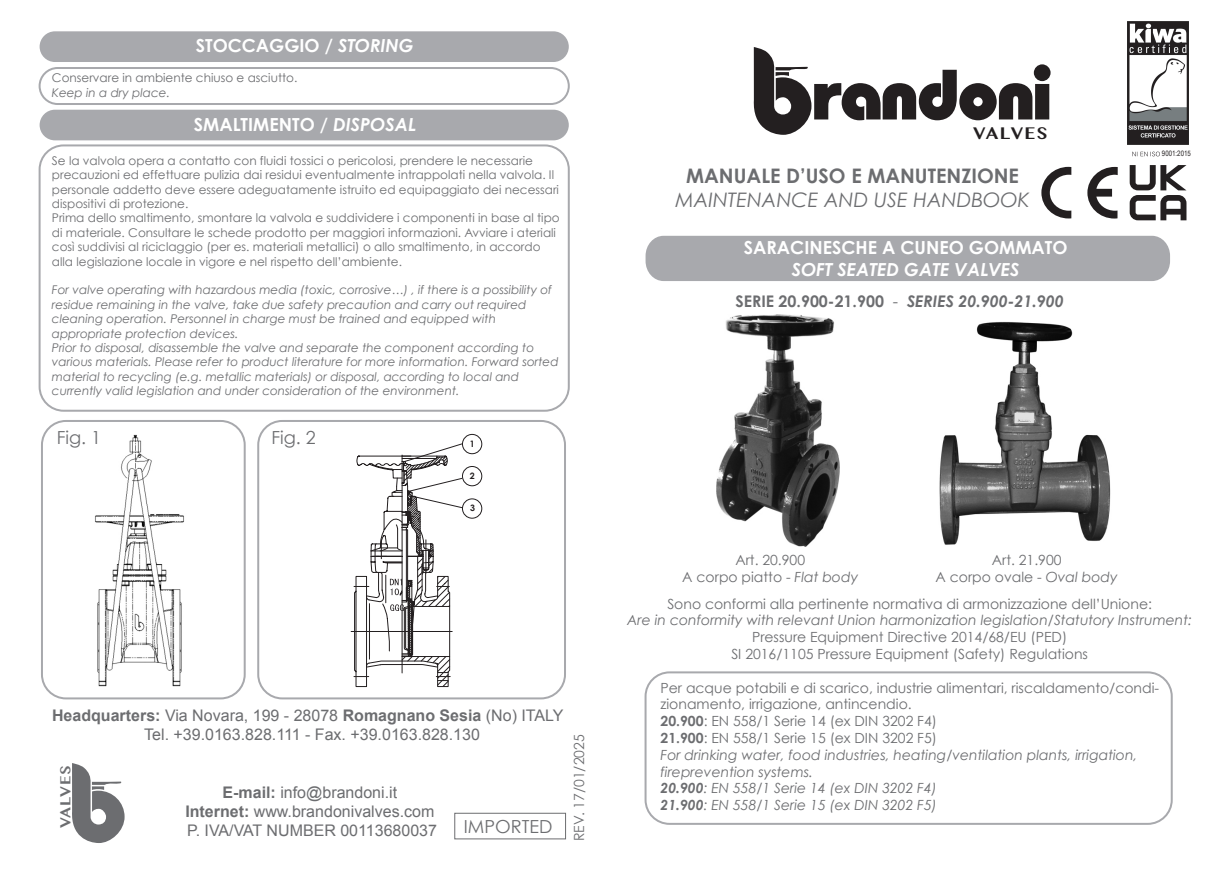
<style>
.page{position:relative;width:1225px;height:876px;background:#fff}
.page>*{position:absolute;margin:0;border:0;box-sizing:border-box;transform-origin:0 0}
.t1{font:700 20px "Century Gothic";color:#6c6d70}
.t2{font:italic 20px "Century Gothic";color:#6c6d70}
.t3{font:700 18px "Century Gothic";color:#fff}
.t4{font:italic 700 18px "Century Gothic";color:#fff}
.t5{font:18px "Century Gothic";color:#6c6d70}
.t6{font:700 17.6px "Lao MN";letter-spacing:.075em;color:#231f20}
.t7{font:16px/19.2px "Arial";color:#6c6d70;text-align:center}
.t8{font:italic 700 16px "Century Gothic";color:#6c6d70}
.t9{font:700 15.2px "Lao MN";letter-spacing:.075em;color:#6c6d70}
.t10{font:14px/16.8px "Century Gothic";color:#6c6d70;text-align:center}
.t11{font:italic 14px "Century Gothic";color:#6c6d70}
.t12{font:12px/14.4px "Century Gothic";color:#6c6d70}
.t13{font:italic 12px/14.4px "Century Gothic";color:#6c6d70}
.t14{font:700 8.8px "Century Gothic";color:#231f20}
.t15{font:7.4px "Arial Narrow";color:#231f20}
.s1{font-style:italic}
.s2{font-weight:700}
.s3{font-style:normal}
.s4{font-weight:400;font-style:normal}
.s5{font-weight:700;font-style:italic}
</style>
<div class="page">
<div style="left:40px;top:31px;width:529px;height:31px;background:#a8a9ad;border-radius:15px"></div>
<div style="left:645px;top:236px;width:525px;height:45px;background:#a8a9ad;border-radius:19px"></div>
<div style="left:644px;top:671px;width:528px;height:154px;border:2px solid #a8a9ad;border-radius:24px"></div>
<img style="left:939px;top:322px;width:172px;height:223px">
<img style="left:95px;top:434px;width:89px;height:253px">
<div style="left:41px;top:420px;width:205px;height:279px;border:2px solid #a8a9ad;border-radius:24px"></div>
<hr style="left:351px;top:631px;width:101px;height:1px;background:#231f20">
<div style="left:462px;top:434px;width:20px;height:20px;border:1px solid #231f20;border-radius:50%"></div>
<div style="left:462px;top:466px;width:20px;height:20px;border:1px solid #231f20;border-radius:50%"></div>
<div style="left:462px;top:499px;width:20px;height:19px;border:1px solid #231f20;border-radius:50%"></div>
<svg style="left:354px;top:443px;width:109px;height:244px"></svg>
<div style="left:257px;top:420px;width:309px;height:279px;border:2px solid #a8a9ad;border-radius:24px"></div>
<img style="left:717px;top:315px;width:122px;height:232px">
<svg style="left:753px;top:47px;width:297px;height:88px"></svg>
<svg style="left:72px;top:763px;width:53px;height:80px"></svg>
<div style="left:454px;top:813px;width:112px;height:26px;border:1px solid #6c6d70"></div>
<div style="left:40px;top:110px;width:529px;height:30px;background:#a8a9ad;border-radius:15px"></div>
<div style="left:39px;top:144px;width:531px;height:268px;border:2px solid #a8a9ad;border-radius:24px"></div>
<div style="left:39px;top:67px;width:531px;height:38px;border:2px solid #a8a9ad;border-radius:18px"></div>
<svg style="left:1087px;top:167px;width:30px;height:52px"></svg>
<svg style="left:1041px;top:167px;width:30px;height:51px"></svg>
<svg style="left:1129px;top:165px;width:57px;height:55px"></svg>
<img style="left:1127px;top:22px;width:62px;height:122px">
<svg style="left:1132px;top:152px;width:27px;height:4px"></svg>
<h2 class="t3" style="left:196px;top:34px;width:220px">STOCCAGGIO / <span class="s1">STORING</span></h2>
<p class="t12" style="left:52px;top:70px;width:247px">Conservare in ambiente chiuso e asciutto.</p>
<p class="t13" style="left:52px;top:85px;width:120px">Keep in a dry place.</p>
<h2 class="t3" style="left:194px;top:113px;width:224px">SMALTIMENTO / <span class="s1">DISPOSAL</span></h2>
<p class="t12" style="left:52px;top:153px;width:509px">Se la valvola opera a contatto con fluidi tossici o pericolosi, prendere le necessarie precauzioni ed effettuare pulizia dai residui eventualmente intrappolati nella valvola. Il personale addetto deve essere adeguatamente istruito ed equipaggiato dei necessari dispositivi di protezione.<br>Prima dello smaltimento, smontare la valvola e suddividere i componenti in base al tipo di materiale. Consultare le schede prodotto per maggiori informazioni. Avviare i ateriali così suddivisi al riciclaggio (per es. materiali metallici) o allo smaltimento, in accordo alla legislazione locale in vigore e nel rispetto dell’ambiente.</p>
<p class="t13" style="left:52px;top:283px;width:508px">For valve operating with hazardous media (toxic, corrosive…) , if there is a possibility of residue remaining in the valve, take due safety precaution and carry out required cleaning operation. Personnel in charge must be trained and equipped with appropriate protection devices.<br>Prior to disposal, disassemble the valve and separate the component according to various materials. Please refer to product literature for more information. Forward sorted material to recycling (e.g. metallic materials) or disposal, according to local and currently valid legislation and under consideration of the environment.</p>
<h2 class="t5" style="left:57px;top:427px;width:46px">Fig. 1</h2>
<p class="t14" style="left:470px;top:438px;width:6px">1</p>
<p class="t14" style="left:470px;top:470px;width:6px">2</p>
<p class="t14" style="left:470px;top:503px;width:6px">3</p>
<h2 class="t5" style="left:271px;top:427px;width:46px">Fig. 2</h2>
<h3 class="t7" style="left:52px;top:706px;width:513px"><span class="s2">Headquarters:</span> Via Novara, 199 - 28078 <span class="s2">Romagnano Sesia</span> (No) ITALY<br>Tel. +39.0163.828.111 - Fax. +39.0163.828.130</h3>
<p class="t9" style="left:56px;top:828px;width:65px;rotate:-90deg">VALVES</p>
<h3 class="t7" style="left:185px;top:782px;width:253px"><span class="s2">E-mail:</span> info@brandoni.it<br><span class="s2">Internet:</span> www.brandonivalves.com<br>P. IVA/VAT NUMBER 00113680037</h3>
<h2 class="t5" style="left:464px;top:816px;width:90px">IMPORTED</h2>
<p class="t10" style="left:570px;top:841px;width:108px;rotate:-90deg">REV. 17/01/2025</p>
<h3 class="t6" style="left:973px;top:123px;width:76px">VALVES</h3>
<h1 class="t1" style="left:686px;top:164px;width:334px">MANUALE D’USO E MANUTENZIONE</h1>
<h1 class="t2" style="left:675px;top:188px;width:356px">MAINTENANCE AND USE HANDBOOK</h1>
<h2 class="t3" style="left:744px;top:237px;width:325px">SARACINESCHE A CUNEO GOMMATO</h2>
<h2 class="t4" style="left:791px;top:258px;width:229px">SOFT SEATED GATE VALVES</h2>
<h3 class="t8" style="left:735px;top:290px;width:330px"><span class="s3">SERIE 20.900-21.900</span> <span class="s4">-</span> SERIES 20.900-21.900</h3>
<p class="t15" style="left:1162px;top:148px;width:30px">9001:2015</p>
<p class="t10" style="left:682px;top:551px;width:177px">Art. 20.900<br>A corpo piatto - <span class="s1">Flat body</span></p>
<p class="t10" style="left:935px;top:551px;width:184px">Art. 21.900<br>A corpo ovale - <span class="s1">Oval body</span></p>
<p class="t10" style="left:667px;top:595px;width:486px">Sono conformi alla pertinente normativa di armonizzazione dell’Unione:</p>
<p class="t11" style="left:627px;top:612px;width:566px">Are in conformity with relevant Union harmonization legislation/Statutory Instrument:</p>
<p class="t10" style="left:731px;top:628px;width:358px">Pressure Equipment Directive 2014/68/EU (PED)<br>SI 2016/1105 Pressure Equipment (Safety) Regulations</p>
<p class="t10" style="left:660px;top:679px;width:500px;text-align:left">Per acque potabili e di scarico, industrie alimentari, riscaldamento/condi&shy;zionamento, irrigazione, antincendio.<br><span class="s2">20.900</span>: EN 558/1 Serie 14 (ex DIN 3202 F4)<br><span class="s2">21.900</span>: EN 558/1 Serie 15 (ex DIN 3202 F5)<br><span class="s1">For drinking water, food industries, heating/ventilation plants, irrigation, fireprevention systems.<br></span><span class="s5">20.900</span><span class="s1">: EN 558/1 Serie 14 (ex DIN 3202 F4)<br></span><span class="s5">21.900</span><span class="s1">: EN 558/1 Serie 15 (ex DIN 3202 F5)</span></p>
</div>
